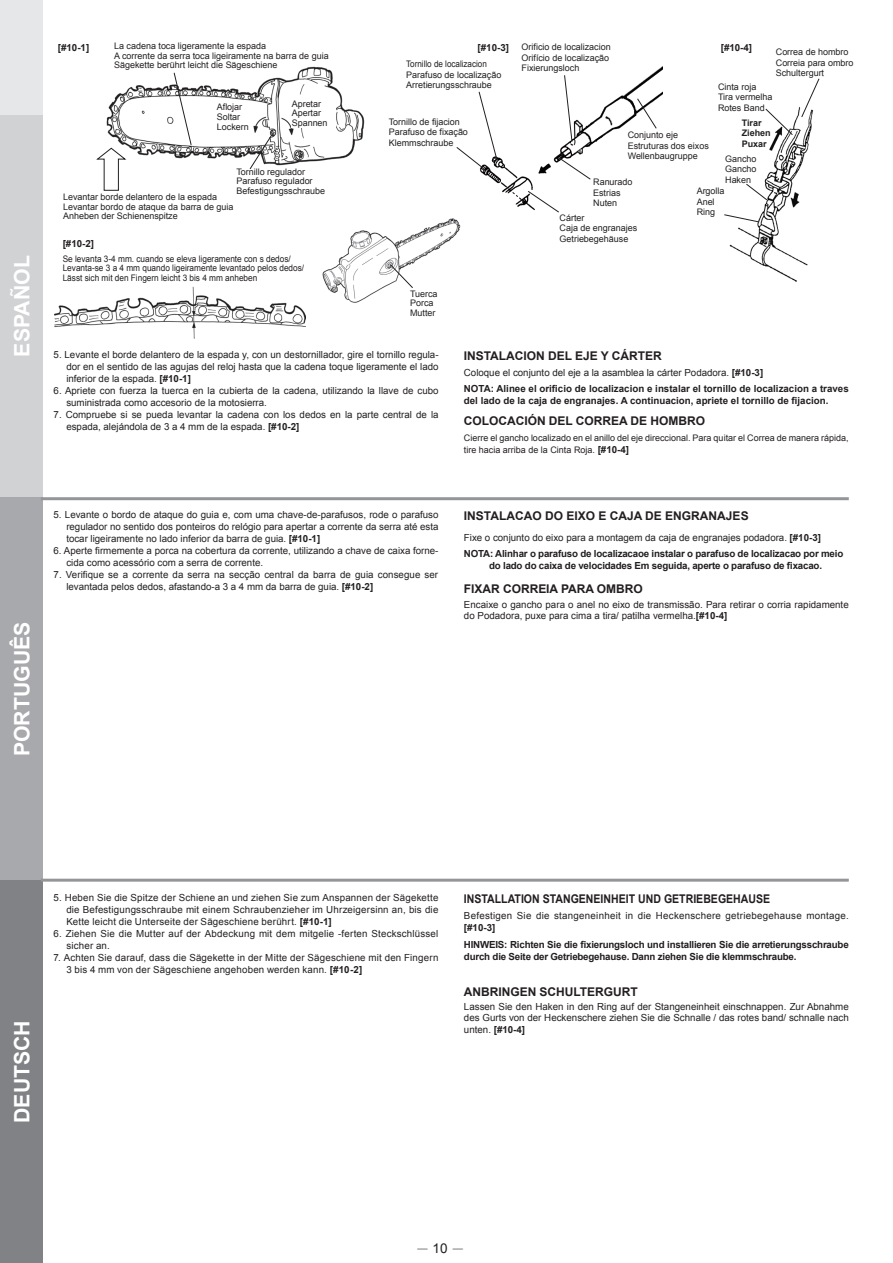
<style>
.page{position:relative;width:893px;height:1263px;background:#fff}
.page>*{position:absolute;margin:0;border:0;box-sizing:border-box;transform-origin:0 0}
.t1{font:700 21.3px "Arial";color:#fff}
.t2{font:13.5px "Koz Min Pr 6 N";color:#231f20}
.t3{font:700 12px "Arial";color:#231f20}
.t4{font:700 12px "Arial";color:#231f20;scale:.88 1}
.t5{font:9.75px/12px "Arial";color:#231f20}
.t6{font:700 9.75px/16.2px "Arial";letter-spacing:-.02em;color:#231f20}
.t7{font:700 9.75px/16.2px "Arial";color:#231f20}
.t8{font:9.75px/12px "Arial";letter-spacing:.02em;color:#231f20}
.t9{font:9.75px "Arial";letter-spacing:.025em;color:#231f20}
.t10{font:9px/10.5px "Arial";color:#231f20}
.t11{font:9px/9.8px "Arial";color:#231f20;scale:.92 1}
.t12{font:9px/10.5px "Arial";color:#231f20;scale:.9 1}
.t13{font:700 9px/10.5px "Arial";letter-spacing:-.005em;color:#231f20}
.s1{font-weight:700}
.s2{font-weight:400}
.s3{font-weight:700;font-size:9.75px}
.s4{font-family:"Arial"}
</style>
<div class="page">
<div style="left:0;top:0;width:43px;height:115px;background:#e6e7e9"></div>
<div style="left:0;top:115px;width:43px;height:382px;background:#d1d2d4"></div>
<div style="left:0;top:497px;width:43px;height:383px;background:#a8a9ad"></div>
<div style="left:0;top:880px;width:43px;height:383px;background:#808285"></div>
<img style="left:480px;top:66px;width:182px;height:141px">
<hr style="left:41px;top:497px;width:808px;height:3px;background:#939598">
<hr style="left:41px;top:879px;width:808px;height:3px;background:#939598">
<img style="left:106px;top:66px;width:259px;height:100px">
<img style="left:54px;top:286px;width:252px;height:53px">
<img style="left:322px;top:218px;width:139px;height:85px">
<svg style="left:390px;top:264px;width:23px;height:24px"></svg>
<div style="left:292px;top:97px;width:44px;height:30px;background:#fff"></div>
<svg style="left:174px;top:72px;width:18px;height:73px"></svg>
<svg style="left:249px;top:133px;width:24px;height:36px"></svg>
<svg style="left:96px;top:147px;width:30px;height:44px"></svg>
<img style="left:729px;top:106px;width:83px;height:176px">
<svg style="left:564px;top:75px;width:8px;height:67px"></svg>
<svg style="left:528px;top:191px;width:31px;height:22px"></svg>
<svg style="left:559px;top:158px;width:32px;height:22px"></svg>
<svg style="left:637px;top:98px;width:20px;height:31px"></svg>
<svg style="left:456px;top:91px;width:42px;height:79px"></svg>
<svg style="left:765px;top:108px;width:28px;height:27px"></svg>
<svg style="left:801px;top:78px;width:19px;height:40px"></svg>
<svg style="left:746px;top:184px;width:21px;height:16px"></svg>
<svg style="left:724px;top:214px;width:36px;height:8px"></svg>
<h1 class="t1" style="left:8px;top:357px;width:103px;rotate:-90deg">ESPAÑOL</h1>
<h1 class="t1" style="left:8px;top:756px;width:136px;rotate:-90deg">PORTUGUÊS</h1>
<p class="t6" style="left:58px;top:39px;width:33px">[#10-1]</p>
<p class="t10" style="left:114px;top:41px;width:216px;line-height:9.8px">La cadena toca ligeramente la espada<br>A corrente da serra toca ligeiramente na barra de guia<br>Sägekette berührt leicht die Sägeschiene</p>
<p class="t10" style="left:217px;top:102px;width:33px;line-height:9.8px">Aflojar<br>Soltar<br>Lockern</p>
<p class="t10" style="left:292px;top:99px;width:37px;line-height:9.8px">Apretar<br>Apertar<br>Spannen</p>
<p class="t10" style="left:236px;top:167px;width:90px;line-height:9.8px">Tornillo regulador<br>Parafuso regulador<br>Befestigungsschraube</p>
<p class="t10" style="left:63px;top:192px;width:172px;line-height:9.8px">Levantar borde delantero de la espada<br>Levantar bordo de ataque da barra de guia<br>Anheben der Schienenspitze</p>
<p class="t11" style="left:63px;top:254px;width:264px">Se levanta 3-4 mm. cuando se eleva ligeramente con s dedos/<br>Levanta-se 3 a 4 mm quando ligeiramente levantado pelos dedos/<br>Lässt sich mit den Fingern leicht 3 bis 4 mm anheben</p>
<p class="t6" style="left:63px;top:236px;width:33px">[#10-2]</p>
<p class="t6" style="left:478px;top:40px;width:33px">[#10-3]</p>
<p class="t12" style="left:406px;top:59px;width:107px">Tornillo de localizacion<br>Parafuso de localização<br>Arretierungsschraube</p>
<p class="t10" style="left:389px;top:116px;width:81px">Tornillo de fijacion<br>Parafuso de fixação<br>Klemmschraube</p>
<p class="t10" style="left:522px;top:42px;width:91px">Orificio de localizacion<br>Orifício de localização<br>Fixierungsloch</p>
<p class="t6" style="left:721px;top:40px;width:33px">[#10-4]</p>
<p class="t10" style="left:776px;top:47px;width:79px">Correa de hombro<br>Correia para ombro<br>Schultergurt</p>
<p class="t10" style="left:718px;top:81px;width:56px">Cinta roja<br>Tira vermelha<br>Rotes Band</p>
<p class="t13" style="left:742px;top:118px;width:30px">Tirar<br>Ziehen<br>Puxar</p>
<p class="t10" style="left:628px;top:130px;width:83px">Conjunto eje<br>Estruturas dos eixos<br>Wellenbaugruppe</p>
<p class="t10" style="left:725px;top:154px;width:33px;text-align:justify">Gancho Gancho Haken</p>
<p class="t10" style="left:593px;top:177px;width:41px">Ranurado<br>Estrias<br>Nuten</p>
<p class="t10" style="left:697px;top:186px;width:29px">Argolla<br>Anel<br>Ring</p>
<p class="t10" style="left:560px;top:212px;width:79px">Cárter<br>Caja de engranajes<br>Getriebegehäuse</p>
<p class="t10" style="left:410px;top:289px;width:29px;line-height:9.8px">Tuerca<br>Porca<br>Mutter</p>
<p class="t5" style="left:66px;top:348px;width:374px;text-align:justify;text-indent:-13px">5. Levante el borde delantero de la espada y, con un destornillador, gire el tornillo regula&shy;dor en el sentido de las agujas del reloj hasta que la cadena toque ligeramente el lado inferior de la espada. <span class="s1">[#10-1]</span></p>
<p class="t5" style="left:66px;top:384px;width:374px;text-indent:-13px">6. Apriete con fuerza la tuerca en la cubierta de la cadena, utilizando la llave de cubo suministrada como accesorio de la motosierra.</p>
<p class="t5" style="left:66px;top:408px;width:374px;text-indent:-13px">7. Compruebe si se pueda levantar la cadena con los dedos en la parte central de la espada, alejándola de 3 a 4 mm de la espada. <span class="s1">[#10-2]</span></p>
<p class="t5" style="left:66px;top:509px;width:374px;text-align:justify;text-indent:-13px">5. Levante o bordo de ataque do guia e, com uma chave-de-parafusos, rode o parafuso regulador no sentido dos ponteiros do relógio para apertar a corrente da serra até esta tocar ligeiramente no lado inferior da barra de guia. <span class="s1">[#10-1]</span></p>
<p class="t5" style="left:66px;top:545px;width:374px;text-indent:-13px">6. Aperte firmemente a porca na cobertura da corrente, utilizando a chave de caixa forne&shy;cida como acessório com a serra de corrente.</p>
<p class="t5" style="left:66px;top:569px;width:373px;text-indent:-13px">7. Verifique se a corrente da serra na secção central da barra de guia consegue ser levantada pelos dedos, afastando-a 3 a 4 mm da barra de guia. <span class="s1">[#10-2]</span></p>
<p class="t3" style="left:464px;top:347px;width:199px">INSTALACION DEL EJE Y CÁRTER</p>
<p class="t7" style="left:464px;top:365px;width:386px"><span class="s2">Coloque el conjunto del eje a la asamblea la cárter Podadora.</span> [#10-3]<br>NOTA: Alinee el orificio de localizacion e instalar el tornillo de localizacion a traves</p>
<p class="t7" style="left:464px;top:393px;width:366px">del lado de la caja de engranajes. A continuacion, apriete el tornillo de fijacion.</p>
<p class="t3" style="left:464px;top:412px;width:243px">COLOCACIÓN DEL CORREA DE HOMBRO</p>
<p class="t10" style="left:464px;top:432px;width:386px;line-height:12px">Cierre el gancho localizado en el anillo del eje direccional. Para quitar el Correa de manera rápida, tire hacia arriba de la Cinta Roja. <span class="s3">[#10-4]</span></p>
<p class="t3" style="left:464px;top:508px;width:286px">INSTALACAO DO EIXO E CAJA DE ENGRANAJES</p>
<p class="t6" style="left:464px;top:529px;width:381px"><span class="s2">Fixe o conjunto do eixo para a montagem da caja de engranajes podadora.</span> [#10-3]<br>NOTA: Alinhar o parafuso de localizacaoe instalar o parafuso de localizacao por meio</p>
<p class="t6" style="left:489px;top:558px;width:334px">do lado do caixa de velocidades Em seguida, aperte o parafuso de fixacao.</p>
<p class="t3" style="left:464px;top:581px;width:180px">FIXAR CORREIA PARA OMBRO</p>
<p class="t5" style="left:464px;top:599px;width:386px;line-height:10.6px">Encaixe o gancho para o anel no eixo de transmissão. Para retirar o corria rapidamente do Podadora, puxe para cima a tira/ patilha vermelha.<span class="s1">[#10-4]</span></p>
<h1 class="t1" style="left:8px;top:1123px;width:104px;rotate:-90deg">DEUTSCH</h1>
<p class="t5" style="left:66px;top:892px;width:374px;text-align:justify;text-indent:-13px">5. Heben Sie die Spitze der Schiene an und ziehen Sie zum Anspannen der Sägekette die Befestigungsschraube mit einem Schraubenzieher im Uhrzeigersinn an, bis die Kette leicht die Unterseite der Sägeschiene berührt. <span class="s1">[#10-1]</span></p>
<p class="t8" style="left:66px;top:928px;width:374px;text-indent:-13px">6. Ziehen Sie die Mutter auf der Abdeckung mit dem mitgelie -ferten Steckschlüssel sicher an.</p>
<p class="t8" style="left:66px;top:952px;width:374px;text-indent:-13px">7. Achten Sie darauf, dass die Sägekette in der Mitte der Sägeschiene mit den Fingern<br>3 bis 4 mm von der Sägeschiene angehoben werden kann. <span class="s1">[#10-2]</span></p>
<p class="t4" style="left:464px;top:891px;width:350px">INSTALLATION STANGENEINHEIT UND GETRIEBEGEHAUSE</p>
<p class="t9" style="left:464px;top:909px;width:386px">Befestigen Sie die stangeneinheit in die Heckenschere getriebegehause montage.</p>
<p class="t6" style="left:464px;top:920px;width:386px">[#10-3]<br>HINWEIS: Richten Sie die fixierungsloch und installieren Sie die arretierungsschraube</p>
<p class="t6" style="left:464px;top:948px;width:334px">durch die Seite der Getriebegehause. Dann ziehen Sie die klemmschraube.</p>
<p class="t3" style="left:464px;top:983px;width:175px">ANBRINGEN SCHULTERGURT</p>
<p class="t5" style="left:464px;top:1002px;width:386px;line-height:10.6px">Lassen Sie den Haken in den Ring auf der Stangeneinheit einschnappen. Zur Abnahme des Gurts von der Heckenschere ziehen Sie die Schnalle / das rotes band/ schnalle nach</p>
<p class="t6" style="left:464px;top:1022px;width:63px"><span class="s2">unten.</span> [#10-4]</p>
<h2 class="t2" style="left:416px;top:1241px;width:50px">−<span class="s4">10</span>−</h2>
</div>
